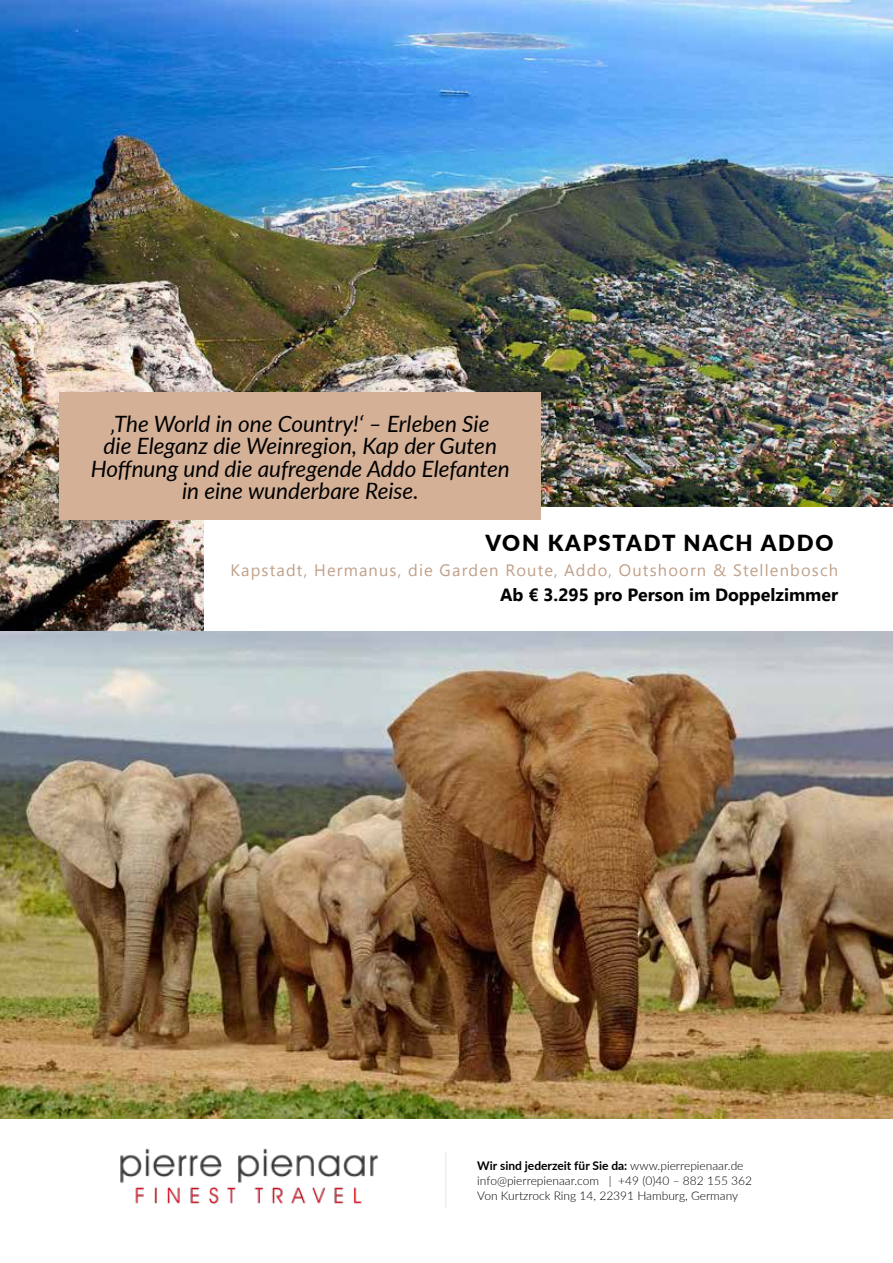
<style>
.page{position:relative;width:893px;height:1263px;background:#fff}
.page>*{position:absolute;margin:0;border:0;box-sizing:border-box;transform-origin:0 0}
.t1{font:italic 22.5px/22.5px "Lato";color:#000;text-align:center}
.t2{font:900 22.05px "Lato";letter-spacing:.08em;color:#000}
.t3{font:700 17.7px "Leelawadee UI";color:#000}
.t4{font:16.5px "Leelawadee UI";letter-spacing:.07em;color:#c0a089}
.t5{font:300 12px/15px "Lato";color:#000}
.s1{font-weight:700}
</style>
<div class="page">
<img style="left:0;top:0;width:893px;height:1118px">
<svg style="left:204px;top:508px;width:689px;height:167px"></svg>
<div style="left:60px;top:392px;width:481px;height:128px;background:#d4b097"></div>
<img style="left:120px;top:1148px;width:258px;height:57px">
<hr style="left:445px;top:1151px;width:1px;height:57px;background:#ededed">
<p class="t1" style="left:91px;top:411px;width:421px">‚The World in one Country!‘ – Erleben Sie<br>die Eleganz die Weinregion, Kap der Guten Hoffnung und die aufregende Addo Elefanten in eine wunderbare Reise.</p>
<p class="t2" style="left:485px;top:527px;width:349px">VON KAPSTADT NACH ADDO</p>
<p class="t4" style="left:230px;top:558px;width:609px">Kapstadt, Hermanus, die Garden Route, Addo, Outshoorn &amp; Stellenbosch</p>
<p class="t3" style="left:500px;top:582px;width:339px">Ab € 3.295 pro Person im Doppelzimmer</p>
<p class="t5" style="left:477px;top:1157px;width:276px"><span class="s1">Wir sind jederzeit für Sie da:</span> www.pierrepienaar.de info@pierrepienaar.com | +49 (0)40 – 882 155 362<br>Von Kurtzrock Ring 14, 22391 Hamburg, Germany</p>
</div>
